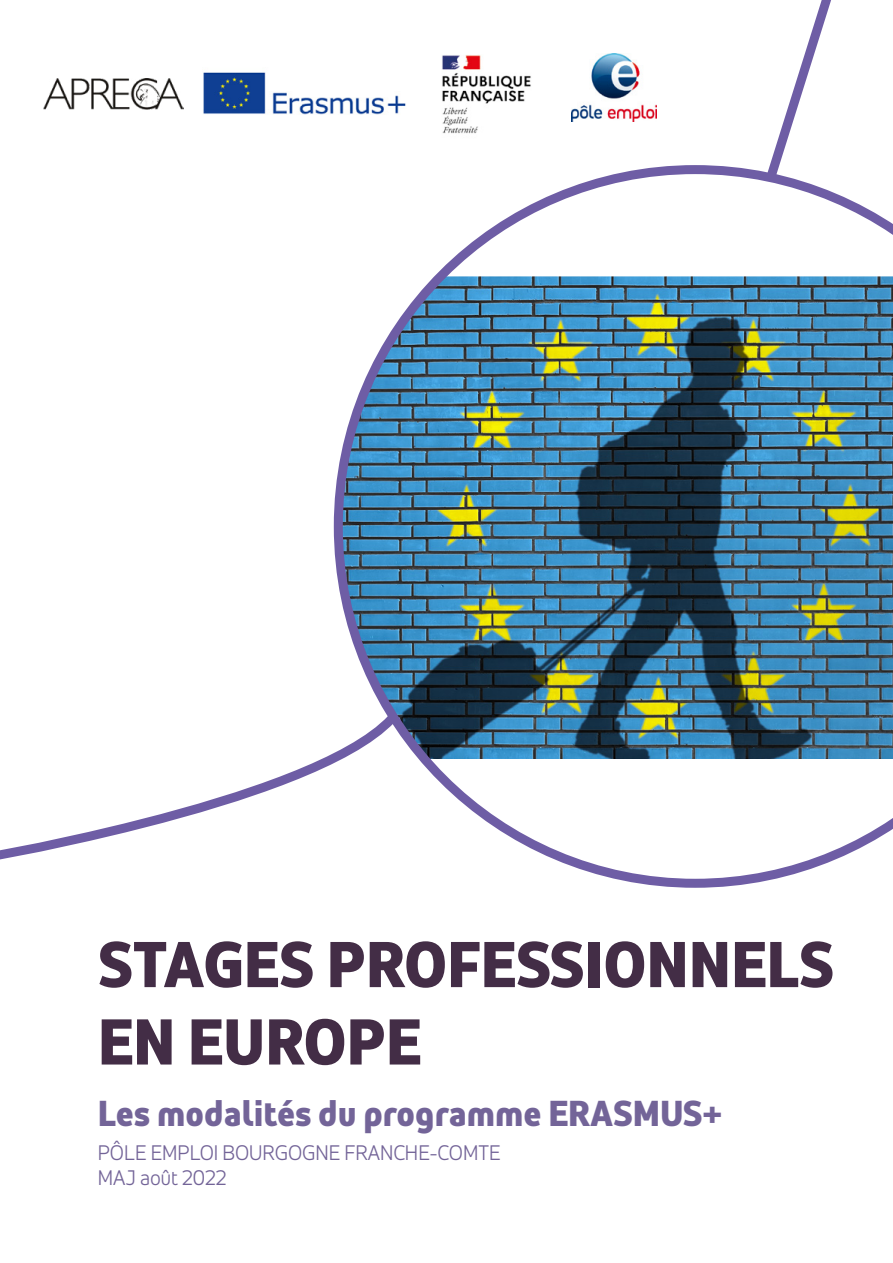
<style>
.page{position:relative;width:893px;height:1263px;background:#fff}
.page>*{position:absolute;margin:0;border:0;box-sizing:border-box;transform-origin:0 0}
.t1{font:700 64.5px/77.4px "Pole Emploi Pro";color:#432d46}
.t2{font:700 36px "Pole Emploi Pro";color:#736498}
.t3{font:300 21px/25.2px "Pole Emploi Pro";color:#736498}
</style>
<div class="page">
<img style="left:442px;top:55px;width:89px;height:79px">
<svg style="left:334px;top:165px;width:559px;height:723px"></svg>
<svg style="left:0;top:706px;width:404px;height:166px"></svg>
<svg style="left:760px;top:0;width:89px;height:188px"></svg>
<img style="left:571px;top:54px;width:85px;height:68px">
<img style="left:203px;top:72px;width:203px;height:43px">
<img style="left:43px;top:79px;width:140px;height:31px">
<h1 class="t1" style="left:98px;top:920px;width:738px">STAGES PROFESSIONNELS<br>EN EUROPE</h1>
<h2 class="t2" style="left:98px;top:1085px;width:626px">Les modalités du programme ERASMUS+</h2>
<p class="t3" style="left:98px;top:1138px;width:404px">PÔLE EMPLOI BOURGOGNE FRANCHE-COMTE<br>MAJ août 2022</p>
</div>
